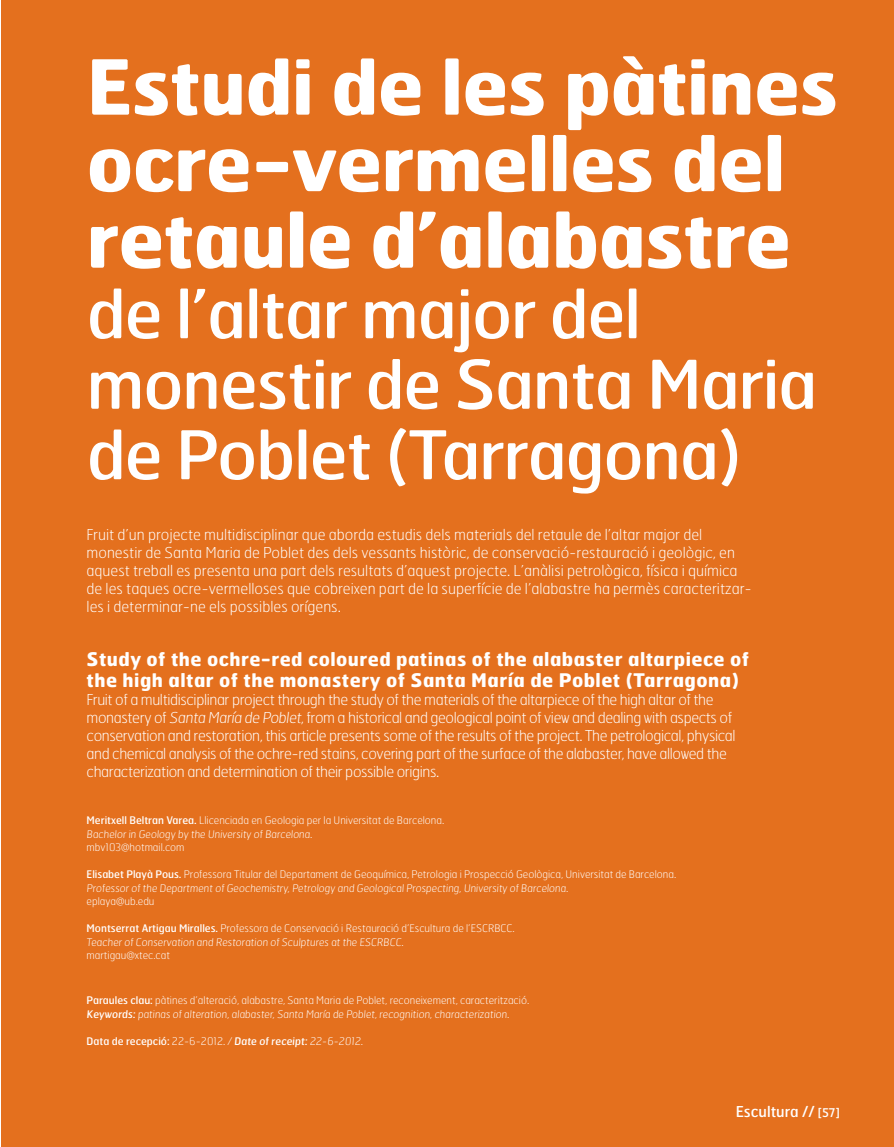
<style>
.page{position:relative;width:894px;height:1147px;background:#fff}
.page>*{position:absolute;margin:0;border:0;box-sizing:border-box;transform-origin:0 0}
.Titular_bottom{font:700 75.6px/76.5px "Hermes";letter-spacing:-.01em;color:#fff}
.Titular_bottom-2{font:66.9px/70.5px "Hermes";letter-spacing:-.02em;color:#fff}
.Titular_ingles{font:700 18.75px/21px "Hermes";letter-spacing:.025em;color:#fff}
.Titular_ingles-2{font:100 15px/18px "Hermes";letter-spacing:-.025em;color:#fff}
.Abstracte_articulo{font:100 15px/18px "Hermes";color:#fff}
.Txt_CAT{font:15px "Hermes";color:#fff}
.t1{font:100 10.5px "Hermes";color:#fff}
.t2{font:10.5px "Hermes";color:#fff}
.s1{font-weight:400}
.s2{font-weight:100}
.s3{font-size:12px}
</style>
<div class="page">
<div style="left:1px;top:0;width:892px;height:1147px;background:#e4701e"></div>
<p class="Titular_bottom" style="left:87px;top:46px;width:753px">Estudi de les pàtines ocre-vermelles del retaule d’alabastre</p>
<p class="Titular_bottom-2" style="left:87px;top:276px;width:732px">de l’altar major del monestir de Santa Maria de Poblet (Tarragona)</p>
<p class="Abstracte_articulo" style="left:87px;top:525px;width:666px">Fruit d’un projecte multidisciplinar que aborda estudis dels materials del retaule de l’altar major del monestir de Santa Maria de Poblet des dels vessants històric, de conservació-restauració i geològic, en aquest treball es presenta una part dels resultats d’aquest projecte. L’anàlisi petrològica, física i química de les taques ocre-vermelloses que cobreixen part de la superfície de l’alabastre ha permès caracteritzar&shy;les i determinar-ne els possibles orígens.</p>
<p class="Titular_ingles" style="left:87px;top:648px;width:664px">Study of the ochre-red coloured patinas of the alabaster altarpiece of the high altar of the monastery of Santa María de Poblet (Tarragona)</p>
<p class="Titular_ingles-2" style="left:87px;top:690px;width:650px">Fruit of a multidisciplinar project through the study of the materials of the altarpiece of the high altar of the monastery of Santa María de Poblet, from a historical and geological point of view and dealing with aspects of conservation and restoration, this article presents some of the results of the project. The petrological, physical and chemical analysis of the ochre-red stains, covering part of the surface of the alabaster, have allowed the characterization and determination of their possible origins.</p>
<p class="t1" style="left:87px;top:813px;width:359px"><span class="s1">Meritxell Beltran Varea.</span> Llicenciada en Geologia per la Universitat de Barcelona.</p>
<p class="t1" style="left:87px;top:827px;width:228px">Bachelor in Geology by the University of Barcelona.</p>
<p class="t1" style="left:87px;top:840px;width:99px">mbv103@hotmail.com</p>
<p class="t1" style="left:87px;top:867px;width:591px"><span class="s1">Elisabet Playà Pous.</span> Professora Titular del Departament de Geoquímica, Petrologia i Prospecció Geològica, Universitat de Barcelona.</p>
<p class="t1" style="left:87px;top:881px;width:484px">Professor of the Department of Geochemistry, Petrology and Geological Prospecting, University of Barcelona.</p>
<p class="t1" style="left:87px;top:894px;width:69px">eplaya@ub.edu</p>
<p class="t1" style="left:87px;top:921px;width:429px"><span class="s1">Montserrat Artigau Miralles.</span> Professora de Conservació i Restauració d’Escultura de l’ESCRBCC.</p>
<p class="t1" style="left:87px;top:935px;width:319px">Teacher of Conservation and Restoration of Sculptures at the ESCRBCC.</p>
<p class="t1" style="left:87px;top:948px;width:85px">martigau@xtec.cat</p>
<p class="t1" style="left:87px;top:993px;width:444px"><span class="s1">Paraules clau:</span> pàtines d’alteració, alabastre, Santa Maria de Poblet, reconeixement, caracterització.</p>
<p class="t1" style="left:87px;top:1007px;width:425px"><span class="s1">Keywords:</span> patinas of alteration, alabaster, Santa María de Poblet, recognition, characterization.</p>
<p class="t2" style="left:87px;top:1034px;width:279px">Data de recepció: <span class="s2">22-6-2012. /</span> Date of receipt: <span class="s2">22-6-2012.</span></p>
<p class="Txt_CAT" style="left:735px;top:1102px;width:106px">Escultura // <span class="s3">[57]</span></p>
</div>
